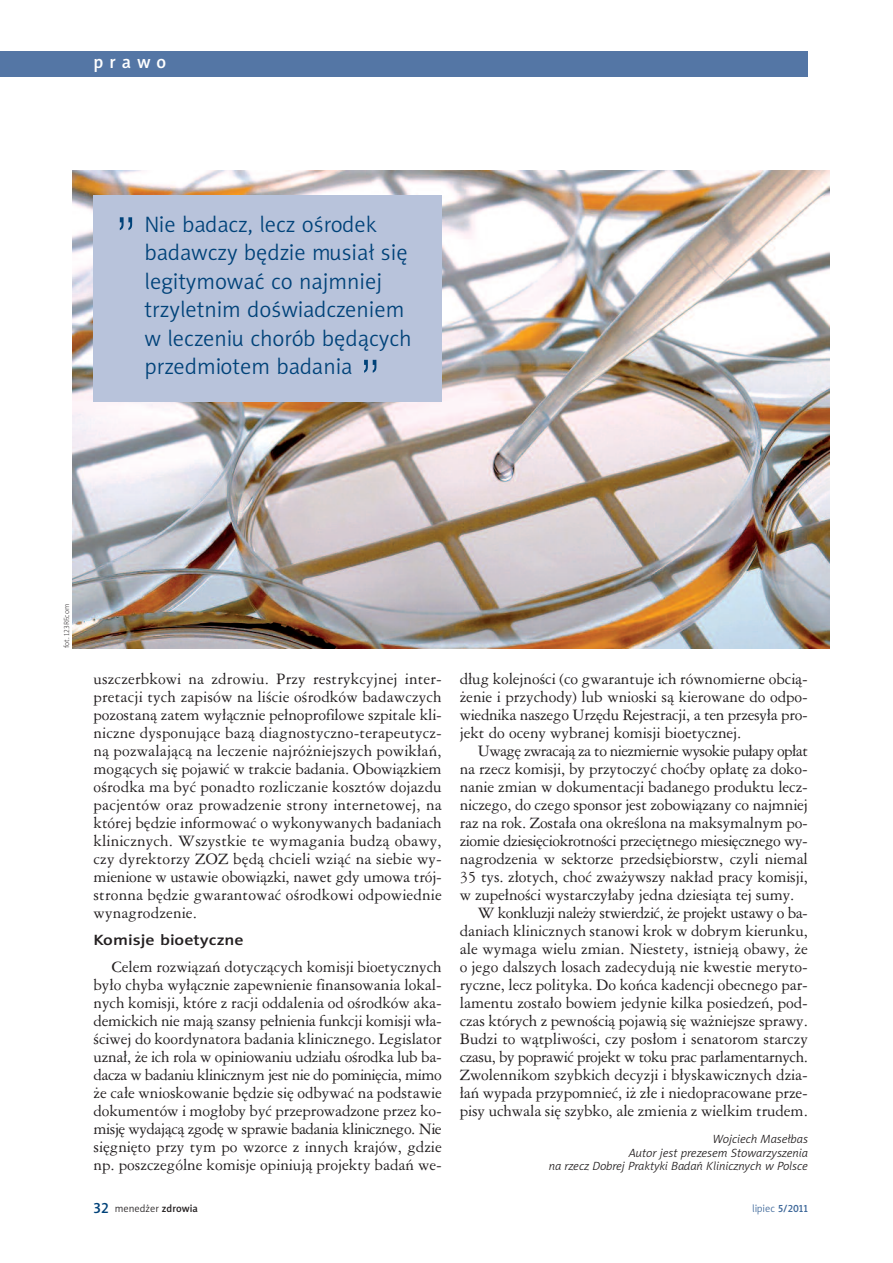
<style>
.page{position:relative;width:893px;height:1263px;background:#fff}
.page>*{position:absolute;margin:0;border:0;box-sizing:border-box;transform-origin:0 0}
.t1{font:52.5px "Swis 721 Lt PL";color:#004279}
.t2{font:22.5px/28.5px "Naomi Sans EFNPS Light";color:#004279}
.t3{font:18px "Naomi Sans EFNPS Medium";letter-spacing:.335em;color:#fff}
.t4{font:15px/18px "Ameri Garmnd PL";letter-spacing:-.005em;color:#231f20;text-align:justify}
.t5{font:15px "Ameri Garmnd PL";letter-spacing:-.03em;color:#231f20}
.t6{font:15px "Ameri Garmnd PL";letter-spacing:-.025em;color:#231f20}
.t7{font:15px "Ameri Garmnd PL";letter-spacing:-.04em;color:#231f20}
.t8{font:15px "Naomi Sans EFNPS Medium";color:#231f20;scale:1.2 1}
.t9{font:italic 12px/13.5px "Naomi Sans EFNPS Light";color:#231f20;text-align:right}
.t10{font:10.5px "Naomi Sans EFNPS Light";color:#231f20}
.t11{font:10.5px "Naomi Sans EFNPS Light";color:#3d6799}
.t12{font:7.5px "Naomi Sans EFNPS Thin";color:#231f20}
.s1{font-family:"Naomi Sans EFNPS Medium";font-size:15px;color:#004279}
.s2{font-family:"Naomi Sans EFNPS Medium"}
</style>
<div class="page">
<div style="left:0;top:51px;width:808px;height:26px;background:#5476a5"></div>
<img style="left:72px;top:170px;width:757px;height:478px">
<div style="left:94px;top:196px;width:348px;height:206px;background:#b8c3db"></div>
<p class="t3" style="left:94px;top:55px;width:74px">prawo</p>
<h1 class="t1" style="left:115px;top:209px;width:24px">”</h1>
<h2 class="t2" style="left:145px;top:212px;width:268px">Nie badacz, lecz ośrodek badawczy będzie musiał się legitymować co najmniej trzyletnim doświadczeniem w leczeniu chorób będących przedmiotem badania</h2>
<h1 class="t1" style="left:359px;top:352px;width:24px">”</h1>
<p class="t12" style="left:64px;top:648px;width:45px;rotate:-90deg">fot. 123RF.com</p>
<p class="t4" style="left:94px;top:670px;width:350px">uszczerbkowi na zdrowiu. Przy restrykcyjnej inter&shy;pretacji tych zapisów na liście ośrodków badawczych pozostaną zatem wyłącznie pełnoprofilowe szpitale kli&shy;niczne dysponujące bazą diagnostyczno-terapeutycz&shy;ną pozwalającą na leczenie najróżniejszych powikłań, mogących się pojawić w trakcie badania. Obowiązkiem ośrodka ma być ponadto rozliczanie kosztów dojazdu pacjentów oraz prowadzenie strony internetowej, na której będzie informować o wykonywanych badaniach klinicznych. Wszystkie te wymagania budzą obawy, czy dyrektorzy ZOZ będą chcieli wziąć na siebie wy&shy;mienione w ustawie obowiązki, nawet gdy umowa trój&shy;stronna będzie gwarantować ośrodkowi odpowiednie wynagrodzenie.</p>
<p class="t8" style="left:94px;top:934px;width:127px">Komisje bioetyczne</p>
<p class="t4" style="left:94px;top:958px;width:350px;text-indent:18px">Celem rozwiązań dotyczących komisji bioetycznych było chyba wyłącznie zapewnienie finansowania lokal&shy;nych komisji, które z racji oddalenia od ośrodków aka&shy;demickich nie mają szansy pełnienia funkcji komisji wła&shy;ściwej do koordynatora badania klinicznego. Legislator uznał, że ich rola w opiniowaniu udziału ośrodka lub ba&shy;dacza w badaniu klinicznym jest nie do pominięcia, mimo że całe wnioskowanie będzie się odbywać na podstawie dokumentów i mogłoby być przeprowadzone przez ko&shy;misję wydającą zgodę w sprawie badania klinicznego. Nie sięgnięto przy tym po wzorce z innych krajów, gdzie np. poszczególne komisje opiniują projekty badań we-</p>
<p class="t4" style="left:460px;top:670px;width:350px">dług kolejności (co gwarantuje ich równomierne obcią&shy;żenie i przychody) lub wnioski są kierowane do odpo&shy;wiednika naszego Urzędu Rejestracji, a ten przesyła pro&shy;jekt do oceny wybranej komisji bioetycznej.</p>
<p class="t7" style="left:478px;top:742px;width:332px">Uwagę zwracają za to niezmiernie wysokie pułapy opłat</p>
<p class="t4" style="left:460px;top:760px;width:350px">na rzecz komisji, by przytoczyć choćby opłatę za doko-</p>
<p class="t4" style="left:460px;top:778px;width:350px">nanie zmian w dokumentacji badanego produktu lecz-</p>
<p class="t4" style="left:460px;top:796px;width:350px">niczego, do czego sponsor jest zobowiązany co najmniej</p>
<p class="t4" style="left:460px;top:814px;width:350px">raz na rok. Została ona określona na maksymalnym po-</p>
<p class="t6" style="left:460px;top:832px;width:350px">ziomie dziesięciokrotności przeciętnego miesięcznego wy-</p>
<p class="t4" style="left:460px;top:850px;width:350px">nagrodzenia w sektorze przedsiębiorstw, czyli niemal</p>
<p class="t4" style="left:460px;top:868px;width:350px">35 tys. złotych, choć zważywszy nakład pracy komisji,</p>
<p class="t4" style="left:460px;top:886px;width:336px">w zupełności wystarczyłaby jedna dziesiąta tej sumy.</p>
<p class="t5" style="left:478px;top:904px;width:332px">W konkluzji należy stwierdzić, że projekt ustawy o ba-</p>
<p class="t4" style="left:460px;top:922px;width:350px">daniach klinicznych stanowi krok w dobrym kierunku,</p>
<p class="t4" style="left:460px;top:940px;width:350px">ale wymaga wielu zmian. Niestety, istnieją obawy, że</p>
<p class="t4" style="left:460px;top:958px;width:350px">o jego dalszych losach zadecydują nie kwestie meryto-</p>
<p class="t4" style="left:460px;top:976px;width:350px">ryczne, lecz polityka. Do końca kadencji obecnego par-</p>
<p class="t4" style="left:460px;top:994px;width:350px">lamentu zostało bowiem jedynie kilka posiedzeń, pod-</p>
<p class="t4" style="left:460px;top:1012px;width:350px">czas których z pewnością pojawią się ważniejsze sprawy.</p>
<p class="t4" style="left:460px;top:1030px;width:350px">Budzi to wątpliwości, czy posłom i senatorom starczy</p>
<p class="t5" style="left:460px;top:1048px;width:350px">czasu, by poprawić projekt w toku prac parlamentarnych.</p>
<p class="t4" style="left:460px;top:1066px;width:350px">Zwolennikom szybkich decyzji i błyskawicznych dzia-</p>
<p class="t4" style="left:460px;top:1084px;width:350px">łań wypada przypomnieć, iż złe i niedopracowane prze-</p>
<p class="t4" style="left:460px;top:1102px;width:350px">pisy uchwala się szybko, ale zmienia z wielkim trudem.</p>
<p class="t9" style="left:549px;top:1133px;width:261px">Wojciech Masełbas<br>Autor jest prezesem Stowarzyszenia<br>na rzecz Dobrej Praktyki Badań Klinicznych w Polsce</p>
<p class="t10" style="left:94px;top:1204px;width:106px"><span class="s1">32</span> menedżer <span class="s2">zdrowia</span></p>
<p class="t11" style="left:752px;top:1204px;width:57px">lipiec <span class="s2">5/2011</span></p>
</div>
